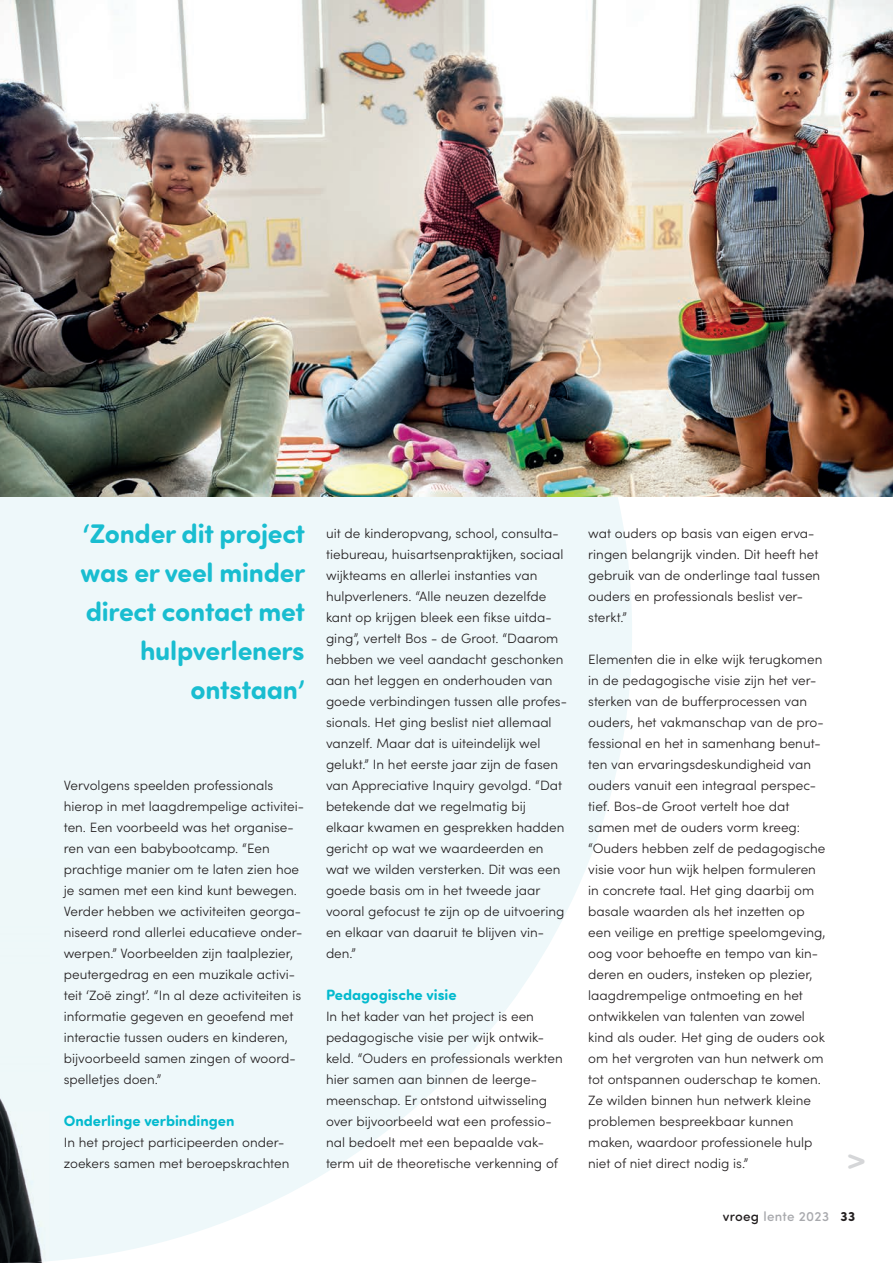
<style>
.page{position:relative;width:893px;height:1263px;background:#fff}
.page>*{position:absolute;margin:0;border:0;box-sizing:border-box;transform-origin:0 0}
.t1{font:700 31.5px "Sofia Pro Soft";color:#d5d6d8}
.t2{font:700 27px/39px "Sofia Pro Soft";letter-spacing:-.01em;color:#19bdd0;text-align:right}
.t3{font:700 15px "Sofia Pro Soft";color:#03bace}
.t4{font:300 13.5px/21px "Sofia Pro";color:#231f20}
.t5{font:500 13.5px "Sofia Pro Soft";letter-spacing:.02em;color:#a8a9ad}
.s1{color:#231f20}
.s2{font-weight:700;color:#231f20}
</style>
<div class="page">
<svg style="left:0;top:496px;width:632px;height:765px;fill:#eef8fa"></svg>
<img style="left:0;top:0;width:893px;height:496px">
<img style="left:0;top:858px;width:49px;height:405px">
<h2 class="t2" style="left:81px;top:512px;width:226px">‘Zonder dit project was er veel minder direct contact met hulpverleners ontstaan’</h2>
<p class="t4" style="left:64px;top:774px;width:242px">Vervolgens speelden professionals hierop in met laagdrempelige activitei&shy;ten. Een voorbeeld was het organise&shy;ren van een babybootcamp. “Een prachtige manier om te laten zien hoe je samen met een kind kunt bewegen.<br>Verder hebben we activiteiten georga&shy;niseerd rond allerlei educatieve onder&shy;werpen.” Voorbeelden zijn taalplezier, peutergedrag en een muzikale activi&shy;teit ‘Zoë zingt’. “In al deze activiteiten is informatie gegeven en geoefend met interactie tussen ouders en kinderen, bijvoorbeeld samen zingen of woord&shy;spelletjes doen.”</p>
<p class="t3" style="left:64px;top:1110px;width:172px">Onderlinge verbindingen</p>
<p class="t4" style="left:64px;top:1131px;width:227px">In het project participeerden onder&shy;zoekers samen met beroepskrachten</p>
<p class="t4" style="left:326px;top:522px;width:242px">uit de kinderopvang, school, consulta&shy;tiebureau, huisartsenpraktijken, sociaal wijkteams en allerlei instanties van hulpverleners. “Alle neuzen dezelfde kant op krijgen bleek een fikse uitda&shy;ging”, vertelt Bos - de Groot. “Daarom hebben we veel aandacht geschonken aan het leggen en onderhouden van goede verbindingen tussen alle profes&shy;sionals. Het ging beslist niet allemaal vanzelf. Maar dat is uiteindelijk wel gelukt.” In het eerste jaar zijn de fasen van Appreciative Inquiry gevolgd. “Dat betekende dat we regelmatig bij elkaar kwamen en gesprekken hadden gericht op wat we waardeerden en wat we wilden versterken. Dit was een goede basis om in het tweede jaar vooral gefocust te zijn op de uitvoering en elkaar van daaruit te blijven vin&shy;den.”</p>
<p class="t3" style="left:326px;top:984px;width:132px">Pedagogische visie</p>
<p class="t4" style="left:326px;top:1005px;width:238px">In het kader van het project is een pedagogische visie per wijk ontwik&shy;keld. “Ouders en professionals werkten hier samen aan binnen de leerge&shy;meenschap. Er ontstond uitwisseling over bijvoorbeeld wat een professio&shy;nal bedoelt met een bepaalde vak&shy;term uit de theoretische verkenning of</p>
<p class="t4" style="left:588px;top:522px;width:234px">wat ouders op basis van eigen erva&shy;ringen belangrijk vinden. Dit heeft het gebruik van de onderlinge taal tussen ouders en professionals beslist ver&shy;sterkt.”</p>
<p class="t4" style="left:588px;top:648px;width:239px">Elementen die in elke wijk terugkomen in de pedagogische visie zijn het ver&shy;sterken van de bufferprocessen van ouders, het vakmanschap van de pro&shy;fessional en het in samenhang benut&shy;ten van ervaringsdeskundigheid van ouders vanuit een integraal perspec&shy;tief. Bos-de Groot vertelt hoe dat samen met de ouders vorm kreeg: “Ouders hebben zelf de pedagogische visie voor hun wijk helpen formuleren in concrete taal. Het ging daarbij om basale waarden als het inzetten op een veilige en prettige speelomgeving, oog voor behoefte en tempo van kin&shy;deren en ouders, insteken op plezier, laagdrempelige ontmoeting en het ontwikkelen van talenten van zowel kind als ouder. Het ging de ouders ook om het vergroten van hun netwerk om tot ontspannen ouderschap te komen.<br>Ze wilden binnen hun netwerk kleine problemen bespreekbaar kunnen maken, waardoor professionele hulp niet of niet direct nodig is.”</p>
<h1 class="t1" style="left:846px;top:1137px;width:21px">&gt;</h1>
<p class="t5" style="left:723px;top:1206px;width:134px"><span class="s1">vroeg</span> lente 2023 <span class="s2">33</span></p>
</div>
